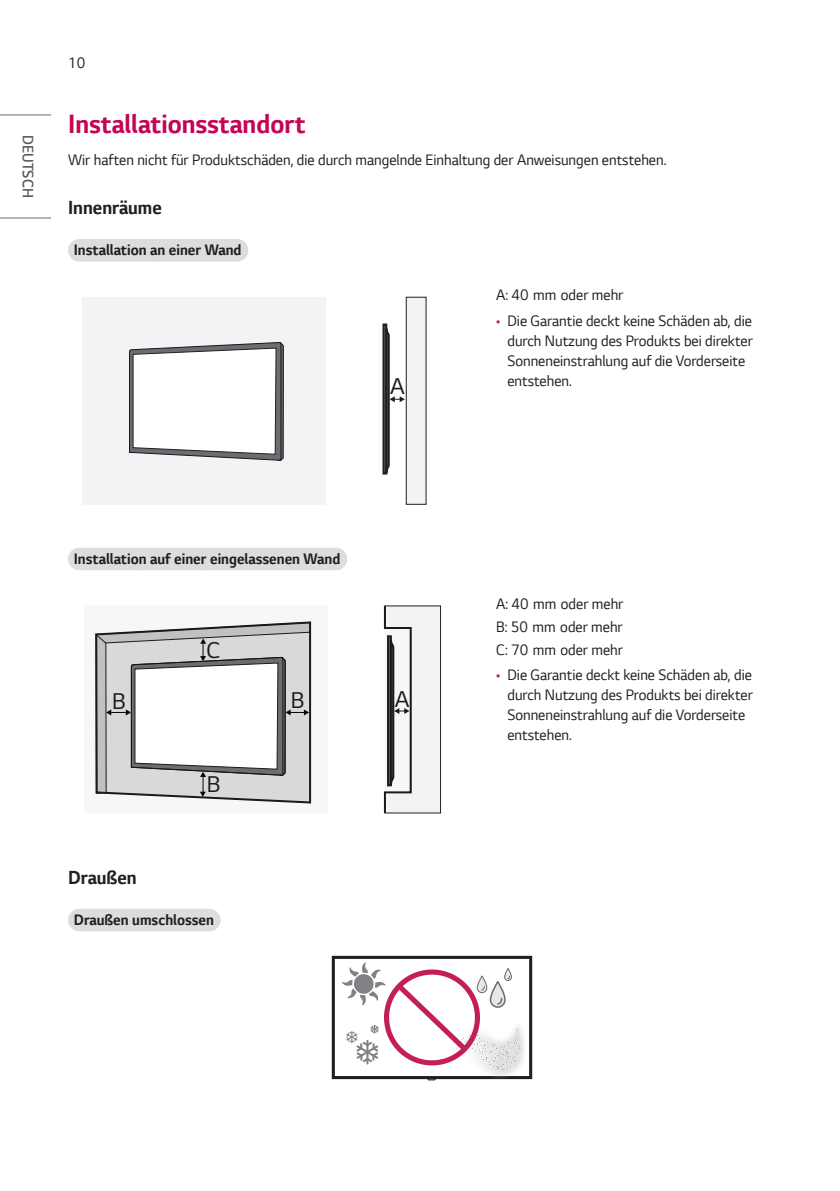
<style>
.page{position:relative;width:840px;height:1191px;background:#fff}
.page>*{position:absolute;margin:0;border:0;box-sizing:border-box;transform-origin:0 0}
.Title2{font:700 28px "LG Smart";color:#c30552;scale:.95 1}
.t1{font:26px "LG Smart";color:#1b1c1a}
.Title3{font:700 20px "LG Smart";color:#231f20;scale:.95 1}
.Body{font:16px/20px "LG Smart";color:#231f20;scale:.95 1}
.Gray_Title{font:700 16px "LG Smart";color:#231f20;scale:.95 1}
.t2{font:300 16px "LG Smart";color:#57585a;scale:.95 1}
.s1{color:#c8205d}
</style>
<div class="page">
<hr style="left:0;top:217px;width:51px;height:1px;background:#6c6d70">
<hr style="left:0;top:114px;width:51px;height:1px;background:#6c6d70">
<div style="left:79px;top:239px;width:157px;height:22px;background:#dcdddf"></div>
<svg style="left:236px;top:239px;width:1px;height:22px"></svg>
<div style="left:79px;top:548px;width:256px;height:22px;background:#dcdddf"></div>
<svg style="left:335px;top:548px;width:1px;height:22px"></svg>
<div style="left:79px;top:909px;width:129px;height:22px;background:#dcdddf"></div>
<svg style="left:208px;top:909px;width:1px;height:22px"></svg>
<div style="left:382px;top:323px;width:5px;height:151px;background:#231f20"></div>
<svg style="left:383px;top:326px;width:21px;height:149px"></svg>
<div style="left:406px;top:297px;width:20px;height:207px;background:#f2f3f4"></div>
<div style="left:405px;top:297px;width:21px;height:208px;border:1px solid #231f20"></div>
<div style="left:82px;top:297px;width:243px;height:207px;background:#f2f3f4"></div>
<svg style="left:129px;top:342px;width:155px;height:119px"></svg>
<div style="left:84px;top:606px;width:243px;height:207px;background:#f6f8f8"></div>
<svg style="left:383px;top:605px;width:58px;height:208px"></svg>
<svg style="left:280px;top:621px;width:32px;height:183px"></svg>
<svg style="left:95px;top:621px;width:216px;height:181px"></svg>
<div style="left:331px;top:955px;width:201px;height:124px;border:3px solid #231f20"></div>
<img style="left:428px;top:986px;width:105px;height:95px">
<svg style="left:339px;top:962px;width:181px;height:118px"></svg>
<p class="t2" style="left:39px;top:135px;width:67px;rotate:90deg">DEUTSCH</p>
<p class="Body" style="left:68px;top:52px;width:20px">10</p>
<p class="Title2" style="left:68px;top:105px;width:251px">Installationsstandort</p>
<p class="Body" style="left:68px;top:149px;width:631px">Wir haften nicht für Produktschäden, die durch mangelnde Einhaltung der Anweisungen entstehen.</p>
<p class="Title3" style="left:68px;top:194px;width:100px">Innenräume</p>
<p class="Gray_Title" style="left:74px;top:239px;width:178px">Installation an einer Wand</p>
<p class="t1" style="left:390px;top:372px;width:16px">A</p>
<p class="t1" style="left:394px;top:377px;width:16px">A</p>
<p class="Body" style="left:496px;top:285px;width:135px">A: 40 mm oder mehr</p>
<p class="Body" style="left:507px;top:310px;width:260px;text-indent:-11px"><span class="s1">•</span> Die Garantie deckt keine Schäden ab, die durch Nutzung des Produkts bei direkter Sonneneinstrahlung auf die Vorderseite entstehen.</p>
<p class="Gray_Title" style="left:74px;top:548px;width:282px">Installation auf einer eingelassenen Wand</p>
<p class="t1" style="left:202px;top:631px;width:16px">C</p>
<p class="t1" style="left:206px;top:636px;width:16px">C</p>
<p class="t1" style="left:107px;top:683px;width:15px">B</p>
<p class="t1" style="left:286px;top:681px;width:15px">B</p>
<p class="t1" style="left:112px;top:687px;width:15px">B</p>
<p class="t1" style="left:291px;top:686px;width:15px">B</p>
<p class="t1" style="left:202px;top:766px;width:15px">B</p>
<p class="t1" style="left:207px;top:770px;width:15px">B</p>
<p class="Title3" style="left:68px;top:864px;width:74px">Draußen</p>
<p class="Gray_Title" style="left:74px;top:909px;width:149px">Draußen umschlossen</p>
<p class="t1" style="left:390px;top:680px;width:16px">A</p>
<p class="t1" style="left:394px;top:684px;width:16px">A</p>
<p class="Body" style="left:496px;top:593px;width:135px">A: 40 mm oder mehr</p>
<p class="Body" style="left:496px;top:616px;width:135px">B: 50 mm oder mehr</p>
<p class="Body" style="left:496px;top:639px;width:135px">C: 70 mm oder mehr</p>
<p class="Body" style="left:507px;top:664px;width:260px;text-indent:-11px"><span class="s1">•</span> Die Garantie deckt keine Schäden ab, die durch Nutzung des Produkts bei direkter Sonneneinstrahlung auf die Vorderseite entstehen.</p>
</div>
